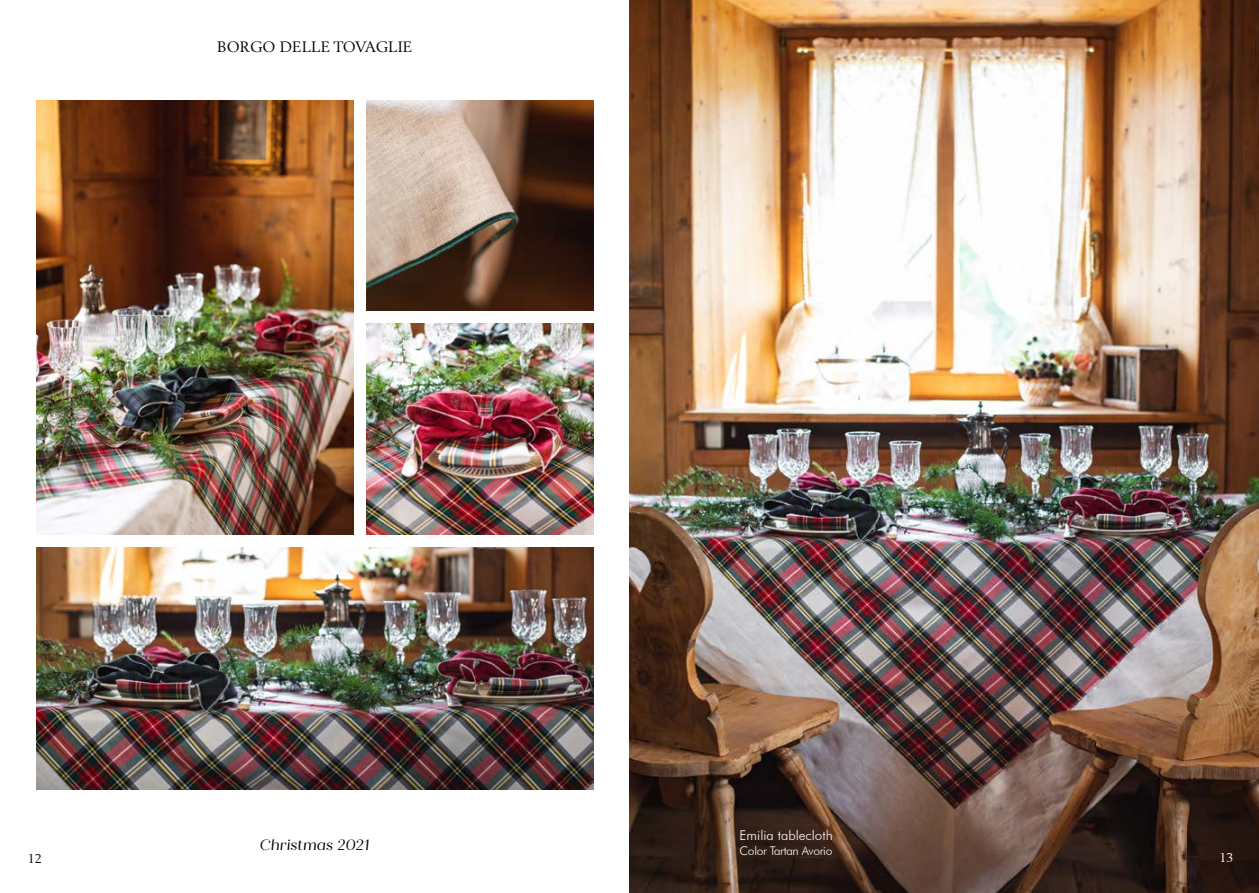
<style>
.page{position:relative;width:1259px;height:893px;background:#fff}
.page>*{position:absolute;margin:0;border:0;box-sizing:border-box;transform-origin:0 0}
.t1{font:15px "Berling";color:#000}
.t2{font:italic 15px "Quiche Display";color:#000}
.t3{font:300 13.5px "Futura BT";color:#fff}
.t4{font:12.6px "Berling";color:#fff}
.t5{font:12.6px "Berling";color:#000}
.t6{font:300 12px "Futura BT";letter-spacing:-.025em;color:#fff}
</style>
<div class="page">
<img style="left:36px;top:100px;width:318px;height:434px">
<img style="left:366px;top:100px;width:227px;height:211px">
<img style="left:366px;top:324px;width:227px;height:210px">
<img style="left:36px;top:547px;width:557px;height:243px">
<img style="left:629px;top:0;width:630px;height:893px">
<p class="t1" style="left:217px;top:38px;width:196px">BORGO DELLE TOVAGLIE</p>
<p class="t5" style="left:28px;top:851px;width:16px">12</p>
<p class="t2" style="left:260px;top:836px;width:111px">Christmas 2021</p>
<p class="t3" style="left:739px;top:826px;width:95px">Emilia tablecloth</p>
<p class="t6" style="left:739px;top:843px;width:94px">Color Tartan Avorio</p>
<p class="t4" style="left:1219px;top:850px;width:16px">13</p>
</div>
